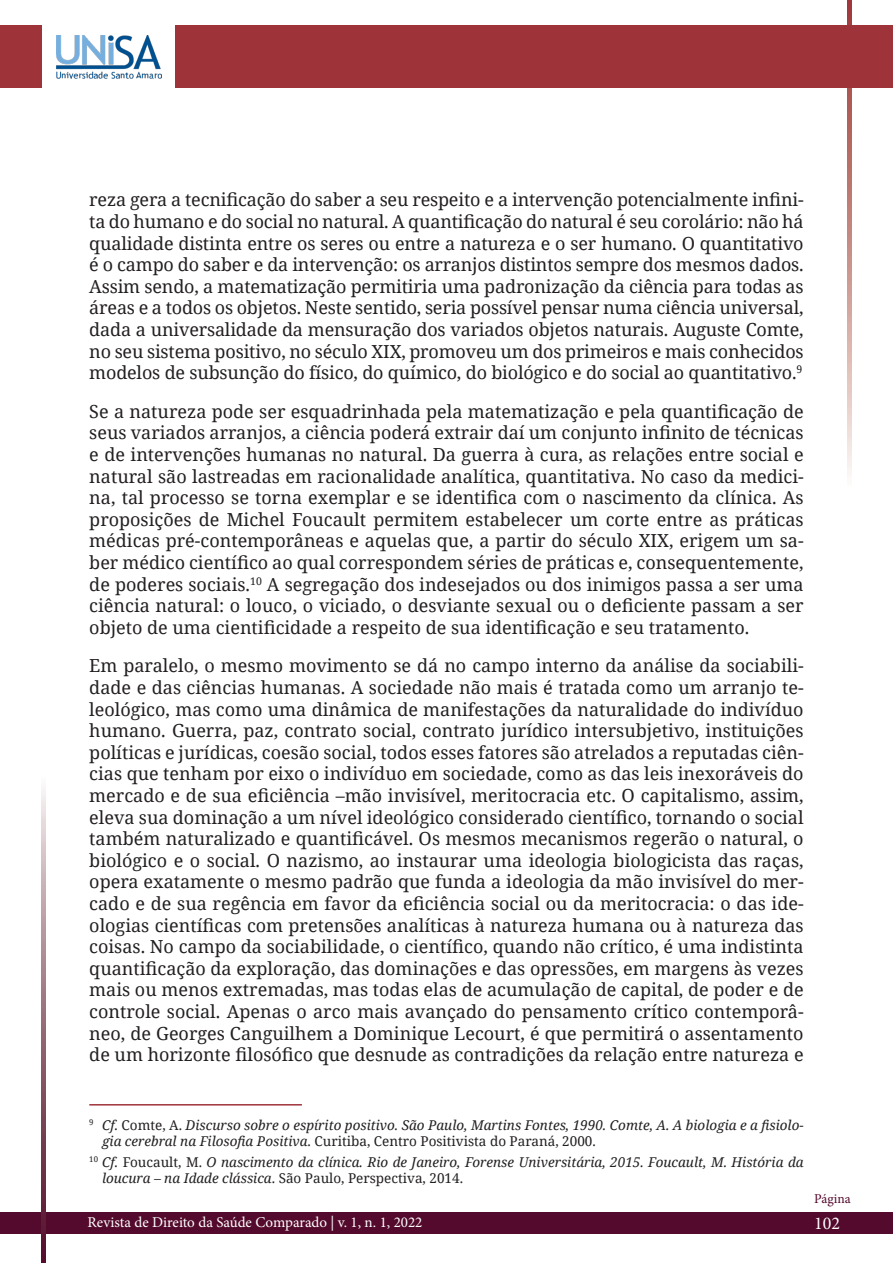
<style>
.page{position:relative;width:893px;height:1263px;background:#fff}
.page>*{position:absolute;margin:0;border:0;box-sizing:border-box;transform-origin:0 0}
.txt{font:18px/21.6px "Noto Serif";color:#231f20;text-align:justify}
.t1{font:18px "Minion Pro";color:#fff}
.t2{font:15px "Minion Pro";color:#fff}
.t3{font:italic 13.5px/16.2px "Noto Serif";color:#231f20}
.t4{font:13.5px "Minion Pro";letter-spacing:-.005em;color:#53092b}
.s1{font-style:normal}
</style>
<div class="page">
<svg style="left:847px;top:0;width:4px;height:475px;background:#cc9892"></svg>
<div style="left:0;top:26px;width:893px;height:62px;background:#9e343a"></div>
<div style="left:0;top:1212px;width:893px;height:21px;background:#540a2c"></div>
<svg style="left:41px;top:789px;width:5px;height:474px;background:#9b727f"></svg>
<div style="left:43px;top:11px;width:132px;height:92px;background:#fff"></div>
<img style="left:56px;top:35px;width:106px;height:44px">
<hr style="left:89px;top:1104px;width:213px;height:1px;background:#9f343b">
<p class="txt" style="left:89px;top:188px;width:716px">reza gera a tecnificação do saber a seu respeito e a intervenção potencialmente infini&shy;ta do humano e do social no natural. A quantificação do natural é seu corolário: não há qualidade distinta entre os seres ou entre a natureza e o ser humano. O quantitativo é o campo do saber e da intervenção: os arranjos distintos sempre dos mesmos dados.<br>Assim sendo, a matematização permitiria uma padronização da ciência para todas as áreas e a todos os objetos. Neste sentido, seria possível pensar numa ciência universal, dada a universalidade da mensuração dos variados objetos naturais. Auguste Comte, no seu sistema positivo, no século XIX, promoveu um dos primeiros e mais conhecidos modelos de subsunção do físico, do químico, do biológico e do social ao quantitativo.<sup>9</sup></p>
<p class="txt" style="left:89px;top:400px;width:716px">Se a natureza pode ser esquadrinhada pela matematização e pela quantificação de seus variados arranjos, a ciência poderá extrair daí um conjunto infinito de técnicas e de intervenções humanas no natural. Da guerra à cura, as relações entre social e natural são lastreadas em racionalidade analítica, quantitativa. No caso da medici&shy;na, tal processo se torna exemplar e se identifica com o nascimento da clínica. As proposições de Michel Foucault permitem estabelecer um corte entre as práticas médicas pré-contemporâneas e aquelas que, a partir do século XIX, erigem um sa&shy;ber médico científico ao qual correspondem séries de práticas e, consequentemente, de poderes sociais.<sup>10</sup> A segregação dos indesejados ou dos inimigos passa a ser uma ciência natural: o louco, o viciado, o desviante sexual ou o deficiente passam a ser objeto de uma cientificidade a respeito de sua identificação e seu tratamento.</p>
<p class="txt" style="left:89px;top:654px;width:716px">Em paralelo, o mesmo movimento se dá no campo interno da análise da sociabili&shy;dade e das ciências humanas. A sociedade não mais é tratada como um arranjo te&shy;leológico, mas como uma dinâmica de manifestações da naturalidade do indivíduo humano. Guerra, paz, contrato social, contrato jurídico intersubjetivo, instituições políticas e jurídicas, coesão social, todos esses fatores são atrelados a reputadas ciên&shy;cias que tenham por eixo o indivíduo em sociedade, como as das leis inexoráveis do mercado e de sua eficiência –mão invisível, meritocracia etc. O capitalismo, assim, eleva sua dominação a um nível ideológico considerado científico, tornando o social também naturalizado e quantificável. Os mesmos mecanismos regerão o natural, o biológico e o social. O nazismo, ao instaurar uma ideologia biologicista das raças, opera exatamente o mesmo padrão que funda a ideologia da mão invisível do mer&shy;cado e de sua regência em favor da eficiência social ou da meritocracia: o das ide&shy;ologias científicas com pretensões analíticas à natureza humana ou à natureza das coisas. No campo da sociabilidade, o científico, quando não crítico, é uma indistinta quantificação da exploração, das dominações e das opressões, em margens às vezes mais ou menos extremadas, mas todas elas de acumulação de capital, de poder e de controle social. Apenas o arco mais avançado do pensamento crítico contemporâ&shy;neo, de Georges Canguilhem a Dominique Lecourt, é que permitirá o assentamento de um horizonte filosófico que desnude as contradições da relação entre natureza e</p>
<p class="t3" style="left:102px;top:1116px;width:703px;text-indent:-13px"><sup>9</sup> Cf. <span class="s1">Comte, A.</span> Discurso sobre o espírito positivo. São Paulo, Martins Fontes, 1990. Comte, A. A biologia e a fisiolo&shy;gia cerebral na Filosofia Positiva<span class="s1">. Curitiba, Centro Positivista do Paraná, 2000.</span></p>
<p class="t3" style="left:102px;top:1153px;width:703px;text-indent:-13px"><sup>10</sup> Cf. <span class="s1">Foucault, M.</span> O nascimento da clínica. Rio de Janeiro, Forense Universitária, 2015. Foucault, M. História da loucura – na Idade clássica<span class="s1">. São Paulo, Perspectiva, 2014.</span></p>
<p class="t2" style="left:88px;top:1212px;width:336px">Revista de Direito da Saúde Comparado | v. 1, n. 1, 2022</p>
<p class="t4" style="left:814px;top:1190px;width:38px">Página</p>
<p class="t1" style="left:814px;top:1211px;width:27px">102</p>
</div>
